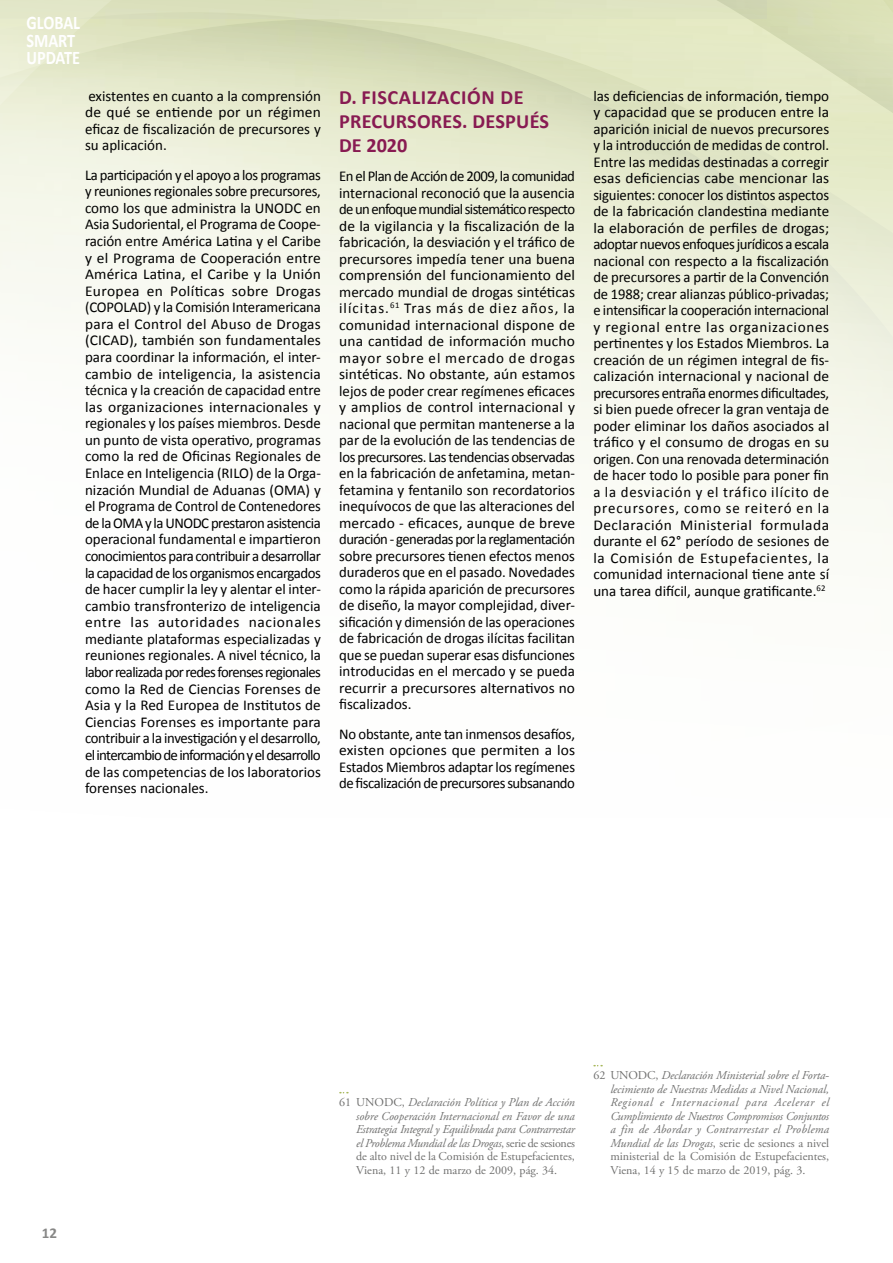
<style>
.page{position:relative;width:893px;height:1263px;background:#fff}
.page>*{position:absolute;margin:0;border:0;box-sizing:border-box;transform-origin:0 0}
.t1{font:700 20.25px/24px "Calibri";letter-spacing:.01em;color:#881b52}
.t2{font:700 19.2px/17.5px "Calibri";color:#fff;scale:.85 1}
.t3{font:15px/16.5px "Calibri";color:#000;text-align:justify}
.t4{font:700 15px "Calibri";color:#878786}
.t5{font:italic 12px/13.5px "Adobe Garamond Pro";letter-spacing:-.02em;color:#6f6f6e;text-align:justify}
.s1{font-style:normal}
</style>
<div class="page">
<svg style="left:0;top:141px;width:767px;height:60px;background:#eaedd7"></svg>
<div style="left:767px;top:141px;width:126px;height:60px;background:#e5eac8"></div>
<svg style="left:0;top:201px;width:893px;height:333px;fill:#f8f9f1"></svg>
<svg style="left:0;top:0;width:893px;height:141px;background:#dfe4c2"></svg>
<p class="t2" style="left:26px;top:14px;width:65px">GLOBAL<br>SMART<br>UPDATE</p>
<p class="t3" style="left:85px;top:87px;width:237px">existentes en cuanto a la comprensión de qué se entiende por un régimen eficaz de fiscalización de precursores y su aplicación.</p>
<p class="t3" style="left:85px;top:166px;width:237px">La participación y el apoyo a los programas y reuniones regionales sobre precursores, como los que administra la UNODC en Asia Sudoriental, el Programa de Coope&shy;ración entre América Latina y el Caribe y el Programa de Cooperación entre América Latina, el Caribe y la Unión Europea en Políticas sobre Drogas (COPOLAD) y la Comisión Interamericana para el Control del Abuso de Drogas (CICAD), también son fundamentales para coordinar la información, el inter&shy;cambio de inteligencia, la asistencia técnica y la creación de capacidad entre las organizaciones internacionales y regionales y los países miembros. Desde un punto de vista operativo, programas como la red de Oficinas Regionales de Enlace en Inteligencia (RILO) de la Orga&shy;nización Mundial de Aduanas (OMA) y el Programa de Control de Contenedores de la OMA y la UNODC prestaron asistencia operacional fundamental e impartieron conocimientos para contribuir a desarrollar la capacidad de los organismos encargados de hacer cumplir la ley y alentar el inter&shy;cambio transfronterizo de inteligencia entre las autoridades nacionales mediante plataformas especializadas y reuniones regionales. A nivel técnico, la labor realizada por redes forenses regionales como la Red de Ciencias Forenses de Asia y la Red Europea de Institutos de Ciencias Forenses es importante para contribuir a la investigación y el desarrollo, el intercambio de información y el desarrollo de las competencias de los laboratorios forenses nacionales.</p>
<h1 class="t1" style="left:339px;top:86px;width:211px">D. FISCALIZACIÓN DE<br>PRECURSORES. DESPUÉS<br>DE 2020</h1>
<p class="t3" style="left:339px;top:168px;width:237px">En el Plan de Acción de 2009, la comunidad internacional reconoció que la ausencia de un enfoque mundial sistemático respecto de la vigilancia y la fiscalización de la fabricación, la desviación y el tráfico de precursores impedía tener una buena comprensión del funcionamiento del mercado mundial de drogas sintéticas ilícitas.<sup>61</sup> Tras más de diez años, la comunidad internacional dispone de una cantidad de información mucho mayor sobre el mercado de drogas sintéticas. No obstante, aún estamos lejos de poder crear regímenes eficaces y amplios de control internacional y nacional que permitan mantenerse a la par de la evolución de las tendencias de los precursores. Las tendencias observadas en la fabricación de anfetamina, metan&shy;fetamina y fentanilo son recordatorios inequívocos de que las alteraciones del mercado - eficaces, aunque de breve duración - generadas por la reglamentación sobre precursores tienen efectos menos duraderos que en el pasado. Novedades como la rápida aparición de precursores de diseño, la mayor complejidad, diver&shy;sificación y dimensión de las operaciones de fabricación de drogas ilícitas facilitan que se puedan superar esas disfunciones introducidas en el mercado y se pueda recurrir a precursores alternativos no fiscalizados.</p>
<p class="t3" style="left:339px;top:725px;width:237px">No obstante, ante tan inmensos desafíos, existen opciones que permiten a los Estados Miembros adaptar los regímenes de fiscalización de precursores subsanando</p>
<p class="t3" style="left:593px;top:87px;width:237px">las deficiencias de información, tiempo y capacidad que se producen entre la aparición inicial de nuevos precursores y la introducción de medidas de control.<br>Entre las medidas destinadas a corregir esas deficiencias cabe mencionar las siguientes: conocer los distintos aspectos de la fabricación clandestina mediante la elaboración de perfiles de drogas; adoptar nuevos enfoques jurídicos a escala nacional con respecto a la fiscalización de precursores a partir de la Convención de 1988; crear alianzas público-privadas; e intensificar la cooperación internacional y regional entre las organizaciones pertinentes y los Estados Miembros. La creación de un régimen integral de fis&shy;calización internacional y nacional de precursores entraña enormes dificultades, si bien puede ofrecer la gran ventaja de poder eliminar los daños asociados al tráfico y el consumo de drogas en su origen. Con una renovada determinación de hacer todo lo posible para poner fin a la desviación y el tráfico ilícito de precursores, como se reiteró en la Declaración Ministerial formulada durante el 62° período de sesiones de la Comisión de Estupefacientes, la comunidad internacional tiene ante sí una tarea difícil, aunque gratificante.<sup>62</sup></p>
<p class="t4" style="left:42px;top:1223px;width:17px">12</p>
<p class="t5" style="left:356px;top:1096px;width:220px;text-indent:-17px"><span class="s1">61 UNODC,</span> Declaración Política y Plan de Acción sobre Cooperación Internacional en Favor de una Estrategia Integral y Equilibrada para Contrarrestar el Problema Mundial de las Drogas<span class="s1">, serie de sesiones de alto nivel de la Comisión de Estupefacientes, Viena, 11 y 12 de marzo de 2009, pág. 34.</span></p>
<p class="t5" style="left:610px;top:1069px;width:220px;text-indent:-17px"><span class="s1">62 UNODC,</span> Declaración Ministerial sobre el Forta&shy;lecimiento de Nuestras Medidas a Nivel Nacional, Regional e Internacional para Acelerar el Cumplimiento de Nuestros Compromisos Conjuntos a fin de Abordar y Contrarrestar el Problema Mundial de las Drogas<span class="s1">, serie de sesiones a nivel ministerial de la Comisión de Estupefacientes, Viena, 14 y 15 de marzo de 2019, pág. 3.</span></p>
</div>
